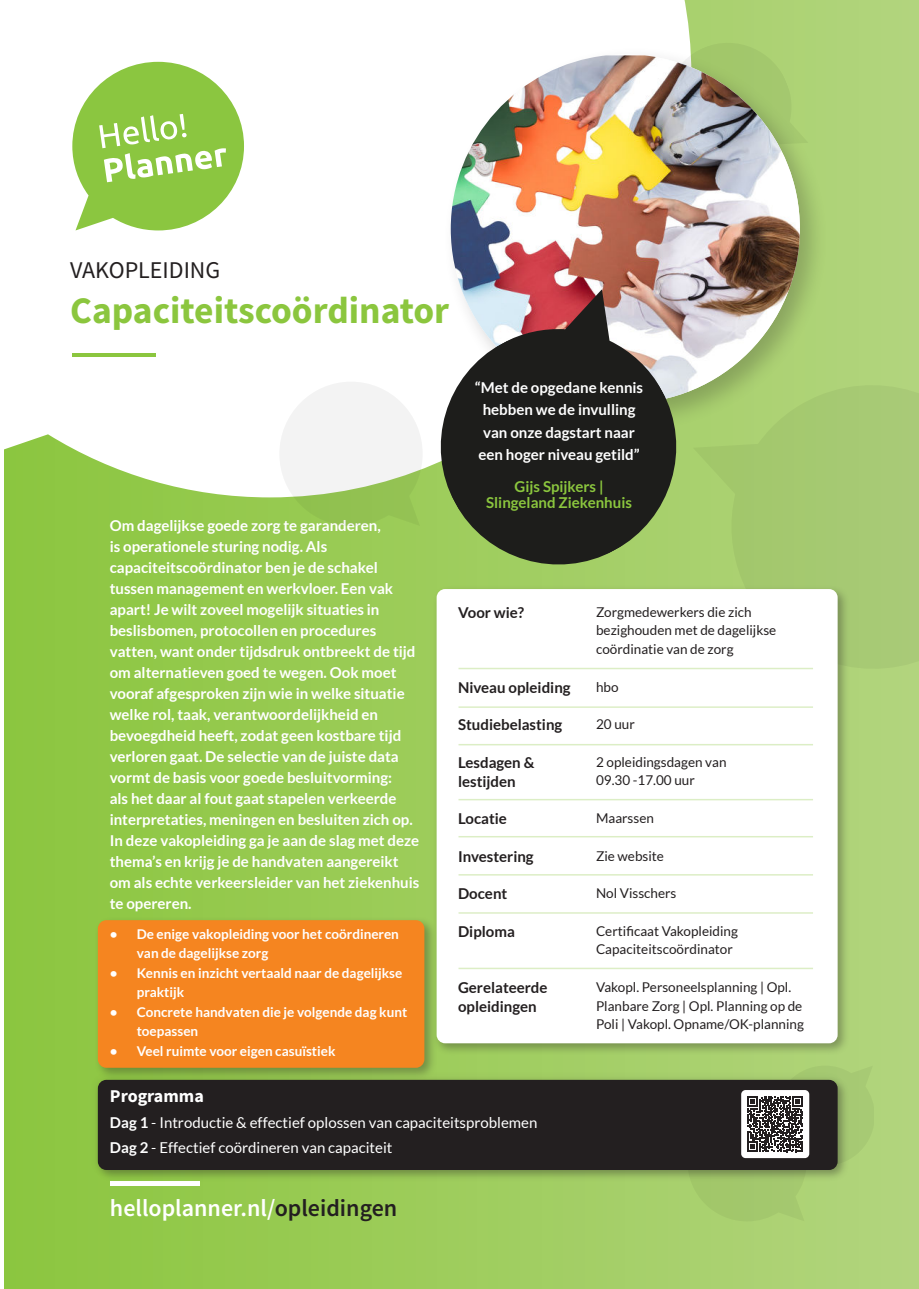
<style>
.page{position:relative;width:919px;height:1289px;background:#fff}
.page>*{position:absolute;margin:0;border:0;box-sizing:border-box;transform-origin:0 0}
.t1{font:700 37.5px "Source Sans Pro";color:#8bc63e}
.t2{font:600 24px "Source Sans Pro";color:#fff}
.t3{font:24px "Source Sans Pro";color:#231f20}
.t4{font:700 18px "Source Sans Pro";color:#fff}
.t5{font:700 15px/21px "Lato";color:#fff}
.t6{font:700 15px/18.8px "Lato";color:#231f20}
.t7{font:15px/25.5px "Lato";color:#fff}
.t8{font:700 15px/16.5px "Lato";color:#8bc63e;text-align:center}
.t9{font:13.5px/18.8px "Lato";color:#231f20}
.t10{font:700 13.5px/19.5px "Lato";color:#fff}
.s1{font-weight:700}
.s2{color:#231f20}
</style>
<div class="page">
<div style="left:4px;top:0;width:914px;height:1288px;background:linear-gradient(to right,#8bc63e,#b2d47d)"></div>
<svg style="left:692px;top:366px;width:226px;height:322px;background:#a7ca72"></svg>
<svg style="left:4px;top:0;width:687px;height:497px"></svg>
<svg style="left:72px;top:62px;width:172px;height:168px"></svg>
<hr style="left:72px;top:353px;width:83px;height:4px;background:#8bc63e">
<svg style="left:279px;top:381px;width:143px;height:145px"></svg>
<svg style="left:645px;top:34px;width:163px;height:12px"></svg>
<div style="left:442px;top:46px;width:386px;height:386px;background:#231f20;opacity:.25"></div>
<img style="left:450px;top:55px;width:349px;height:348px">
<div style="left:110px;top:1180px;width:89px;height:5px;background:#fff"></div>
<div style="left:94px;top:1075px;width:756px;height:107px;background:#231f20;opacity:.34"></div>
<div style="left:89px;top:1070px;width:757px;height:108px;background:#231f20;opacity:.1"></div>
<div style="left:98px;top:1079px;width:739px;height:90px;background:#231f20;border-radius:9px"></div>
<div style="left:432px;top:585px;width:418px;height:470px;background:#231f20;opacity:.34"></div>
<div style="left:436px;top:589px;width:401px;height:454px;background:#fff;border-radius:9px"></div>
<hr style="left:458px;top:667px;width:355px;height:2px;background:#8bc63e">
<hr style="left:458px;top:706px;width:355px;height:2px;background:#8bc63e">
<hr style="left:458px;top:798px;width:355px;height:2px;background:#8bc63e">
<hr style="left:458px;top:744px;width:355px;height:1px;background:#8bc63e">
<hr style="left:458px;top:874px;width:355px;height:1px;background:#8bc63e">
<hr style="left:458px;top:912px;width:355px;height:1px;background:#8bc63e">
<hr style="left:458px;top:967px;width:355px;height:2px;background:#8bc63e">
<hr style="left:458px;top:836px;width:355px;height:1px;background:#8bc63e">
<svg style="left:424px;top:289px;width:269px;height:292px;background:#666a55"></svg>
<div style="left:94px;top:916px;width:343px;height:164px;background:#231f20;opacity:.34"></div>
<div style="left:98px;top:920px;width:326px;height:147px;background:#f58520;border-radius:9px"></div>
<svg style="left:687px;top:1065px;width:186px;height:156px"></svg>
<h2 class="t3" style="left:70px;top:255px;width:152px">VAKOPLEIDING</h2>
<h1 class="t1" style="left:70px;top:295px;width:380px">Capaciteitscoördinator</h1>
<p class="t5" style="left:110px;top:515px;width:311px">Om dagelijkse goede zorg te garanderen,<br>is operationele sturing nodig. Als capaciteitscoördinator ben je de schakel tussen management en werkvloer. Een vak apart! Je wilt zoveel mogelijk situaties in beslisbomen, protocollen en procedures vatten, want onder tijdsdruk ontbreekt de tijd om alternatieven goed te wegen. Ook moet vooraf afgesproken zijn wie in welke situatie welke rol, taak, verantwoordelijkheid en bevoegdheid heeft, zodat geen kostbare tijd verloren gaat. De selectie van de juiste data vormt de basis voor goede besluitvorming:<br>als het daar al fout gaat stapelen verkeerde interpretaties, meningen en besluiten zich op.<br>In deze vakopleiding ga je aan de slag met deze thema’s en krijg je de handvaten aangereikt om als echte verkeersleider van het ziekenhuis te opereren.</p>
<p class="t10" style="left:137px;top:925px;width:264px;text-indent:-27px">• De enige vakopleiding voor het coördineren van de dagelijkse zorg</p>
<p class="t10" style="left:137px;top:964px;width:267px;text-indent:-27px">• Kennis en inzicht vertaald naar de dagelijkse praktijk</p>
<p class="t10" style="left:137px;top:1003px;width:272px;text-indent:-27px">• Concrete handvaten die je volgende dag kunt toepassen</p>
<p class="t10" style="left:110px;top:1042px;width:227px">• Veel ruimte voor eigen casuïstiek</p>
<p class="t5" style="left:475px;top:377px;width:170px;line-height:22.5px;text-align:center">“Met de opgedane kennis hebben we de invulling van onze dagstart naar een hoger niveau getild”</p>
<p class="t8" style="left:486px;top:479px;width:147px">Gijs Spijkers |<br>Slingeland Ziekenhuis</p>
<p class="t6" style="left:458px;top:604px;width:68px">Voor wie?</p>
<p class="t6" style="left:458px;top:679px;width:114px">Niveau opleiding</p>
<p class="t6" style="left:458px;top:716px;width:106px">Studiebelasting</p>
<p class="t6" style="left:458px;top:754px;width:78px">Lesdagen &amp; lestijden</p>
<p class="t6" style="left:458px;top:810px;width:50px">Locatie</p>
<p class="t6" style="left:458px;top:847px;width:77px">Investering</p>
<p class="t6" style="left:458px;top:885px;width:51px">Docent</p>
<p class="t6" style="left:458px;top:922px;width:58px">Diploma</p>
<p class="t6" style="left:458px;top:979px;width:91px">Gerelateerde opleidingen</p>
<p class="t9" style="left:596px;top:603px;width:182px">Zorgmedewerkers die zich bezighouden met de dagelijkse coördinatie van de zorg</p>
<p class="t9" style="left:596px;top:678px;width:24px">hbo</p>
<p class="t9" style="left:596px;top:716px;width:40px">20 uur</p>
<p class="t9" style="left:596px;top:753px;width:132px">2 opleidingsdagen van<br>09.30 -17.00 uur</p>
<p class="t9" style="left:596px;top:809px;width:59px">Maarssen</p>
<p class="t9" style="left:596px;top:847px;width:69px">Zie website</p>
<p class="t9" style="left:596px;top:883px;width:82px">Nol Visschers</p>
<p class="t9" style="left:596px;top:921px;width:143px">Certificaat Vakopleiding<br>Capaciteitscoördinator</p>
<p class="t9" style="left:596px;top:977px;width:209px">Vakopl. Personeelsplanning | Opl.<br>Planbare Zorg | Opl. Planning op de<br>Poli | Vakopl. Opname/OK-planning</p>
<p class="t4" style="left:110px;top:1088px;width:95px">Programma</p>
<p class="t7" style="left:110px;top:1110px;width:429px"><span class="s1">Dag 1</span> - Introductie &amp; effectief oplossen van capaciteitsproblemen<br><span class="s1">Dag 2</span> - Effectief coördineren van capaciteit</p>
<h2 class="t2" style="left:110px;top:1198px;width:289px">helloplanner.nl/<span class="s2">opleidingen</span></h2>
</div>
